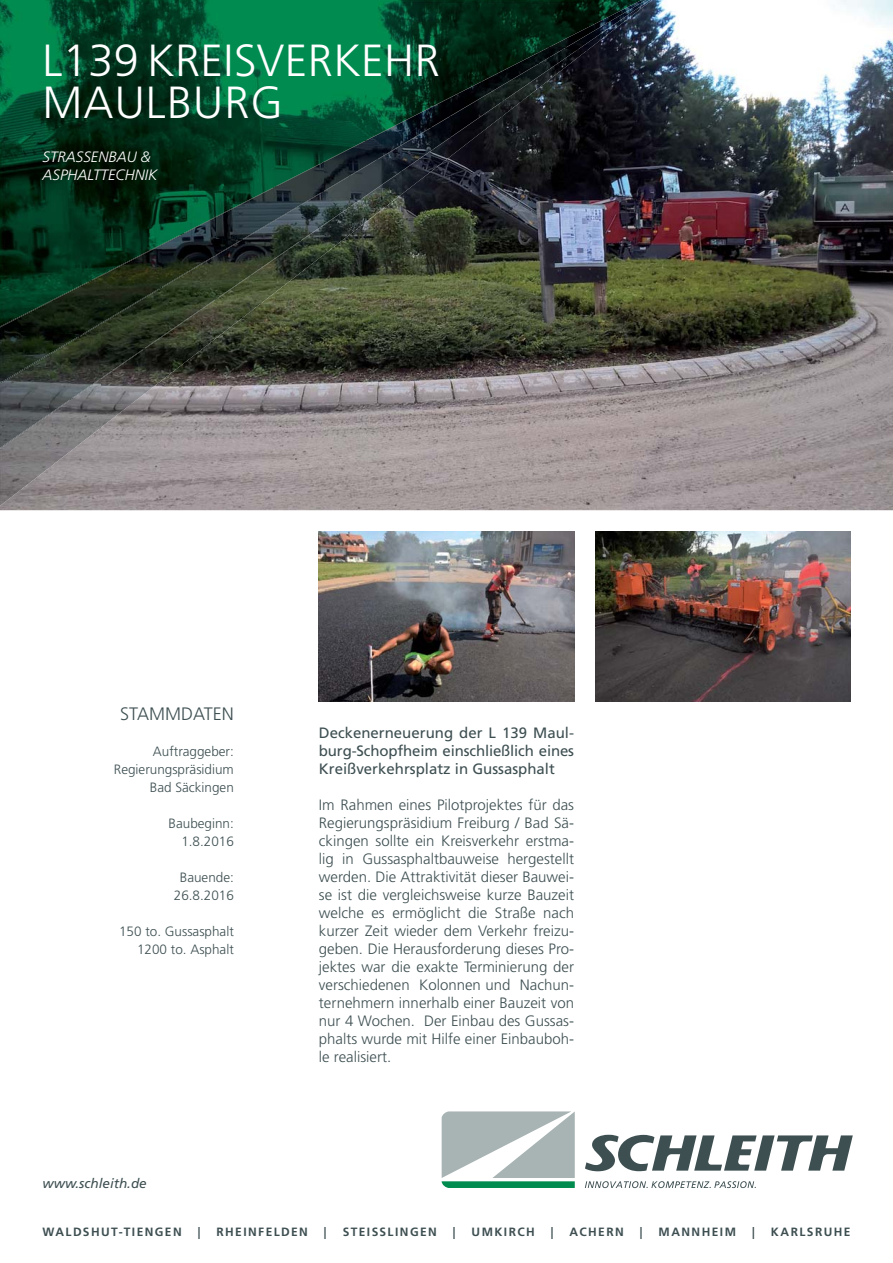
<style>
.page{position:relative;width:893px;height:1263px;background:#fff}
.page>*{position:absolute;margin:0;border:0;box-sizing:border-box;transform-origin:0 0}
.t1{font:300 45px/42px "Frutiger";letter-spacing:.01em;color:#fff}
.t2{font:300 18px "Frutiger";color:#3e4f52}
.t3{font:300 15px/18px "Frutiger";color:#3e4f52;text-align:justify}
.t4{font:15px/18px "Frutiger";color:#3e4f52;text-align:justify}
.t5{font:italic 300 15px/18px "Frutiger";color:#fff}
.t6{font:300 13.5px/18px "Frutiger";color:#3e4f52;text-align:right}
.t7{font:italic 13.5px "Frutiger";color:#3e4f52}
.t8{font:700 12px "Frutiger";letter-spacing:.12em;color:#3e4f52}
</style>
<div class="page">
<svg style="left:585px;top:1135px;width:268px;height:36px"></svg>
<svg style="left:442px;top:1111px;width:133px;height:77px"></svg>
<svg style="left:585px;top:1181px;width:171px;height:7px"></svg>
<img style="left:0;top:0;width:893px;height:510px">
<img style="left:0;top:0;width:321px;height:234px">
<img style="left:321px;top:0;width:160px;height:140px">
<img style="left:481px;top:0;width:57px;height:46px">
<img style="left:0;top:234px;width:88px;height:47px">
<img style="left:589px;top:0;width:63px;height:51px">
<img style="left:550px;top:50px;width:39px;height:51px">
<img style="left:402px;top:150px;width:100px;height:52px">
<img style="left:363px;top:200px;width:39px;height:35px">
<img style="left:251px;top:250px;width:100px;height:54px">
<img style="left:201px;top:299px;width:50px;height:53px">
<img style="left:100px;top:349px;width:101px;height:56px">
<svg style="left:250px;top:303px;width:13px;height:10px"></svg>
<img style="left:50px;top:415px;width:50px;height:54px">
<img style="left:0;top:449px;width:50px;height:57px">
<img style="left:100px;top:405px;width:32px;height:25px">
<img style="left:508px;top:100px;width:42px;height:40px">
<img style="left:350px;top:150px;width:100px;height:49px">
<img style="left:323px;top:192px;width:27px;height:7px">
<img style="left:200px;top:240px;width:100px;height:59px">
<img style="left:100px;top:288px;width:100px;height:60px">
<img style="left:50px;top:337px;width:50px;height:78px">
<img style="left:199px;top:298px;width:20px;height:14px">
<img style="left:0;top:384px;width:50px;height:15px">
<img style="left:100px;top:348px;width:41px;height:1px">
<img style="left:576px;top:0;width:74px;height:50px">
<img style="left:539px;top:49px;width:41px;height:51px">
<img style="left:431px;top:130px;width:77px;height:20px">
<img style="left:359px;top:149px;width:77px;height:51px">
<img style="left:286px;top:199px;width:77px;height:51px">
<img style="left:214px;top:249px;width:77px;height:50px">
<img style="left:141px;top:299px;width:77px;height:50px">
<img style="left:69px;top:349px;width:77px;height:50px">
<img style="left:0;top:399px;width:74px;height:50px">
<img style="left:538px;top:0;width:10px;height:46px">
<img style="left:430px;top:51px;width:26px;height:11px">
<img style="left:553px;top:47px;width:15px;height:18px">
<img style="left:323px;top:106px;width:108px;height:86px">
<img style="left:215px;top:161px;width:105px;height:78px">
<img style="left:161px;top:216px;width:54px;height:24px">
<img style="left:53px;top:239px;width:105px;height:96px">
<img style="left:215px;top:239px;width:24px;height:1px">
<img style="left:0;top:327px;width:54px;height:9px">
<img style="left:53px;top:335px;width:24px;height:1px">
<img style="left:548px;top:0;width:15px;height:47px">
<img style="left:456px;top:46px;width:97px;height:48px">
<img style="left:364px;top:93px;width:97px;height:48px">
<img style="left:272px;top:140px;width:97px;height:47px">
<img style="left:180px;top:187px;width:97px;height:47px">
<img style="left:88px;top:234px;width:97px;height:47px">
<img style="left:0;top:281px;width:93px;height:46px">
<img style="left:563px;top:0;width:83px;height:48px">
<img style="left:430px;top:62px;width:109px;height:68px">
<img style="left:377px;top:126px;width:54px;height:36px">
<img style="left:320px;top:158px;width:57px;height:34px">
<img style="left:239px;top:192px;width:84px;height:48px">
<img style="left:158px;top:240px;width:86px;height:48px">
<img style="left:77px;top:288px;width:85px;height:49px">
<img style="left:0;top:336px;width:83px;height:48px">
<img style="left:595px;top:531px;width:255px;height:171px">
<img style="left:319px;top:531px;width:255px;height:171px">
<h1 class="t1" style="left:43px;top:43px;width:399px">L139 KREISVERKEHR<br>MAULBURG</h1>
<p class="t5" style="left:43px;top:149px;width:116px">STRASSENBAU &amp;<br>ASPHALTTECHNIK</p>
<p class="t2" style="left:120px;top:706px;width:115px">STAMMDATEN</p>
<p class="t6" style="left:114px;top:743px;width:122px">Auftraggeber:<br>Regierungspräsidium<br>Bad Säckingen</p>
<p class="t6" style="left:169px;top:815px;width:67px">Baubeginn:<br>1.8.2016</p>
<p class="t6" style="left:174px;top:869px;width:62px;text-align:center">Bauende:<br>26.8.2016</p>
<p class="t6" style="left:119px;top:923px;width:116px">150 to. Gussasphalt<br>1200 to. Asphalt</p>
<p class="t7" style="left:43px;top:1178px;width:106px">www.schleith.de</p>
<p class="t4" style="left:319px;top:725px;width:257px">Deckenerneuerung der L 139 Maul&shy;burg-Schopfheim einschließlich eines Kreißverkehrsplatz in Gussasphalt</p>
<p class="t3" style="left:319px;top:797px;width:257px">Im Rahmen eines Pilotprojektes für das Regierungspräsidium Freiburg / Bad Sä&shy;ckingen sollte ein Kreisverkehr erstma&shy;lig in Gussasphaltbauweise hergestellt werden. Die Attraktivität dieser Bauwei&shy;se ist die vergleichsweise kurze Bauzeit welche es ermöglicht die Straße nach kurzer Zeit wieder dem Verkehr freizu&shy;geben. Die Herausforderung dieses Pro&shy;jektes war die exakte Terminierung der verschiedenen Kolonnen und Nachun&shy;ternehmern innerhalb einer Bauzeit von nur 4 Wochen. Der Einbau des Gussas&shy;phalts wurde mit Hilfe einer Einbauboh&shy;le realisiert.</p>
<p class="t8" style="left:43px;top:1227px;width:141px">WALDSHUT-TIENGEN</p>
<p class="t8" style="left:198px;top:1227px;width:4px">|</p>
<p class="t8" style="left:216px;top:1227px;width:93px">RHEINFELDEN</p>
<p class="t8" style="left:324px;top:1227px;width:4px">|</p>
<p class="t8" style="left:343px;top:1227px;width:96px">STEISSLINGEN</p>
<p class="t8" style="left:453px;top:1227px;width:4px">|</p>
<p class="t8" style="left:472px;top:1227px;width:65px">UMKIRCH</p>
<p class="t8" style="left:551px;top:1227px;width:4px">|</p>
<p class="t8" style="left:570px;top:1227px;width:56px">ACHERN</p>
<p class="t8" style="left:640px;top:1227px;width:4px">|</p>
<p class="t8" style="left:658px;top:1227px;width:79px">MANNHEIM</p>
<p class="t8" style="left:752px;top:1227px;width:4px">|</p>
<p class="t8" style="left:771px;top:1227px;width:81px">KARLSRUHE</p>
</div>
